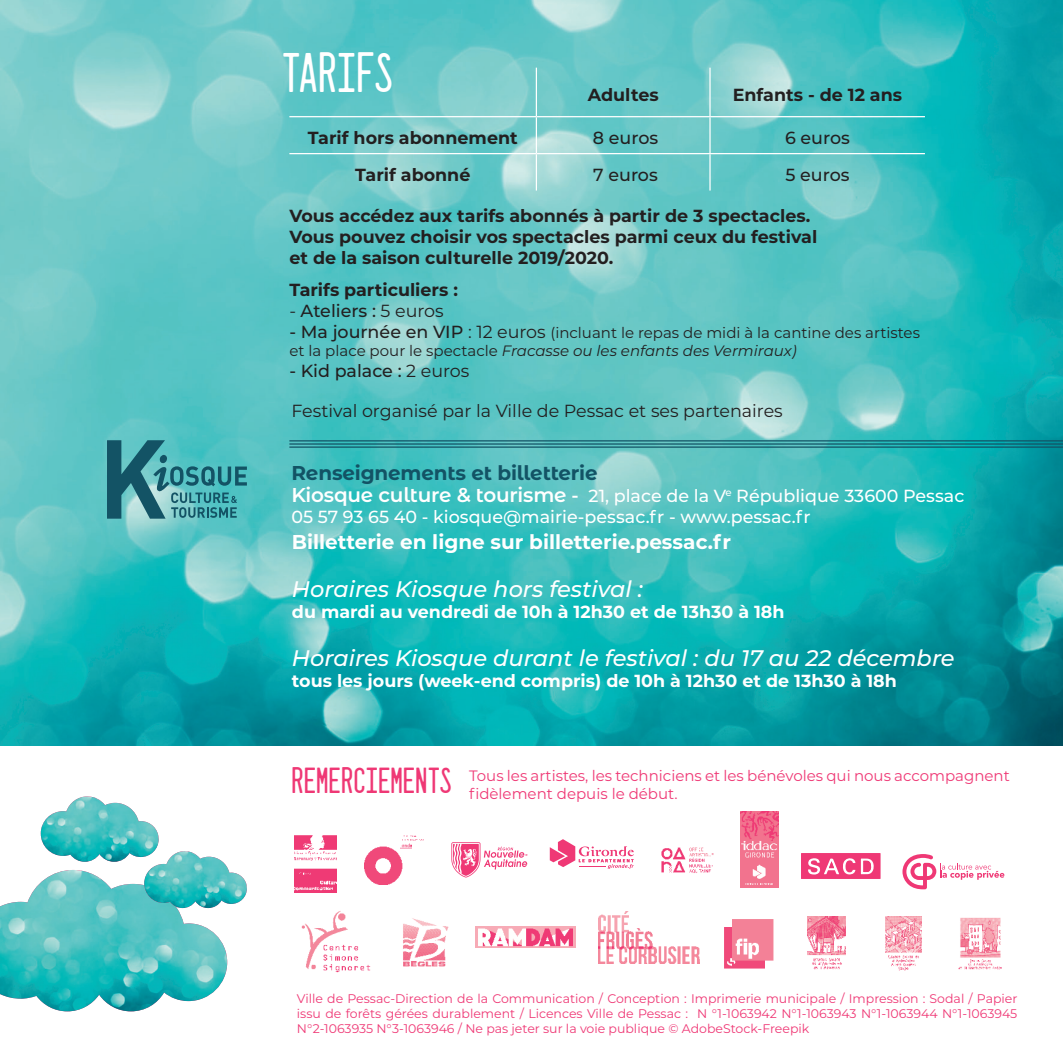
<style>
.page{position:relative;width:1063px;height:1063px;background:#fff}
.page>*{position:absolute;margin:0;border:0;box-sizing:border-box;transform-origin:0 0}
.t1{font:50px "Dealerplate California";color:#fff}
.t2{font:32.5px "Dealerplate California";color:#ef3875}
.t3{font:italic 500 22.5px "Montserrat";color:#fff}
.t4{font:700 20px "Montserrat";color:#fff}
.t5{font:700 20px "Montserrat Alternates";letter-spacing:-.01em;color:#135365}
.t6{font:700 17.5px/21px "Montserrat";color:#231f20}
.t7{font:500 17.5px/21px "Montserrat";color:#fff}
.t8{font:700 17.5px "Montserrat";color:#fff}
.t9{font:500 17.5px "Montserrat";color:#231f20}
.t10{font:17.5px "Montserrat";color:#231f20}
.t11{font:15px/18px "Montserrat";color:#231f20}
.t12{font:15px/18px "Montserrat";color:#ef3875}
.t13{font:12.5px/15px "Montserrat";color:#ef3875;text-align:justify}
.s1{font-weight:400}
.s2{font-weight:500;font-size:17.5px}
.s3{font-size:17.5px}
.s4{font-style:italic}
.s5{font-family:"Montserrat Alternates";font-weight:600;font-size:20px}
.s6{font-family:"Montserrat Alternates";font-weight:600;font-size:18.75px}
</style>
<div class="page">
<img style="left:0;top:0;width:1063px;height:746px">
<img style="left:741px;top:811px;width:38px;height:76px">
<img style="left:294px;top:835px;width:43px;height:57px">
<img style="left:661px;top:847px;width:53px;height:26px">
<img style="left:364px;top:835px;width:60px;height:49px">
<svg style="left:550px;top:839px;width:84px;height:30px"></svg>
<svg style="left:451px;top:842px;width:77px;height:36px"></svg>
<svg style="left:902px;top:854px;width:102px;height:35px"></svg>
<svg style="left:801px;top:853px;width:79px;height:26px;background:#f15a8c"></svg>
<img style="left:475px;top:927px;width:101px;height:21px">
<img style="left:301px;top:911px;width:70px;height:62px">
<img style="left:403px;top:918px;width:46px;height:49px">
<img style="left:599px;top:911px;width:100px;height:52px">
<img style="left:724px;top:919px;width:50px;height:50px">
<img style="left:807px;top:916px;width:39px;height:54px">
<img style="left:885px;top:916px;width:36px;height:54px">
<img style="left:958px;top:917px;width:44px;height:53px">
<hr style="left:536px;top:68px;width:1px;height:48px;background:#fff">
<hr style="left:709px;top:68px;width:2px;height:48px;background:#fff">
<hr style="left:289px;top:116px;width:247px;height:1px;background:#fff">
<hr style="left:536px;top:116px;width:174px;height:1px;background:#fff">
<hr style="left:536px;top:117px;width:1px;height:36px;background:#fff">
<hr style="left:710px;top:116px;width:215px;height:1px;background:#fff">
<hr style="left:709px;top:117px;width:2px;height:36px;background:#fff">
<hr style="left:289px;top:153px;width:247px;height:1px;background:#fff">
<hr style="left:536px;top:153px;width:174px;height:1px;background:#fff">
<hr style="left:536px;top:154px;width:1px;height:37px;background:#fff">
<hr style="left:710px;top:153px;width:215px;height:1px;background:#fff">
<hr style="left:709px;top:154px;width:2px;height:37px;background:#fff">
<svg style="left:107px;top:440px;width:140px;height:79px;background:#469ca3"></svg>
<hr style="left:289px;top:440px;width:774px;height:1px;background:#135365">
<hr style="left:289px;top:443px;width:774px;height:2px;background:#135365">
<hr style="left:289px;top:446px;width:774px;height:2px;background:#135365">
<svg style="left:0;top:796px;width:228px;height:215px"></svg>
<img style="left:144px;top:851px;width:103px;height:57px">
<h1 class="t1" style="left:282px;top:37px;width:110px">TARIFS</h1>
<h3 class="t6" style="left:588px;top:83px;width:73px">Adultes</h3>
<h3 class="t6" style="left:733px;top:83px;width:171px">Enfants - de 12 ans</h3>
<h3 class="t6" style="left:308px;top:126px;width:211px">Tarif hors abonnement</h3>
<h3 class="t9" style="left:593px;top:125px;width:67px">8 euros</h3>
<h3 class="t9" style="left:785px;top:125px;width:66px">6 euros</h3>
<h3 class="t6" style="left:355px;top:163px;width:117px">Tarif abonné</h3>
<h3 class="t9" style="left:593px;top:162px;width:66px">7 euros</h3>
<h3 class="t9" style="left:785px;top:162px;width:66px">5 euros</h3>
<h3 class="t6" style="left:289px;top:204px;width:529px">Vous accédez aux tarifs abonnés à partir de 3 spectacles.<br>Vous pouvez choisir vos spectacles parmi ceux du festival et de la saison culturelle 2019/2020.</h3>
<h3 class="t6" style="left:289px;top:278px;width:170px">Tarifs particuliers :</h3>
<h3 class="t9" style="left:289px;top:298px;width:156px"><span class="s1">-</span> Ateliers : <span class="s1">5 euros</span></h3>
<p class="t11" style="left:289px;top:323px;width:632px"><span class="s2">- Ma journée en VIP</span> <span class="s3">: 12 euros</span> (incluant le repas de midi à la cantine des artistes et la place pour le spectacle <span class="s4">Fracasse ou les enfants des Vermiraux)</span></p>
<h3 class="t9" style="left:289px;top:358px;width:182px">- Kid palace : <span class="s1">2 euros</span></h3>
<h3 class="t10" style="left:291px;top:399px;width:493px">Festival organisé par la Ville de Pessac et ses partenaires</h3>
<h3 class="t5" style="left:291px;top:459px;width:308px">Renseignements et billetterie</h3>
<h3 class="t7" style="left:291px;top:484px;width:674px"><span class="s5">Kiosque culture &amp; tourisme</span> <span class="s6">-</span> 21, place de la V<sup>e</sup> République 33600 Pessac<br>05 57 93 65 40 - kiosque@mairie-pessac.fr - www.pessac.fr</h3>
<h3 class="t4" style="left:292px;top:528px;width:441px">Billetterie en ligne sur billetterie.pessac.fr</h3>
<h3 class="t3" style="left:292px;top:574px;width:352px">Horaires Kiosque hors festival :</h3>
<h3 class="t8" style="left:292px;top:600px;width:494px">du mardi au vendredi de 10h à 12h30 et de 13h30 à 18h</h3>
<h3 class="t3" style="left:292px;top:643px;width:664px">Horaires Kiosque durant le festival : du 17 au 22 décembre</h3>
<h3 class="t8" style="left:292px;top:669px;width:606px">tous les jours (week-end compris) de 10h à 12h30 et de 13h30 à 18h</h3>
<h2 class="t2" style="left:291px;top:757px;width:160px">REMERCIEMENTS</h2>
<p class="t12" style="left:469px;top:766px;width:542px">Tous les artistes, les techniciens et les bénévoles qui nous accompagnent fidèlement depuis le début.</p>
<p class="t13" style="left:297px;top:991px;width:722px">Ville de Pessac-Direction de la Communication / Conception : Imprimerie municipale / Impression : Sodal / Papier issu de forêts gérées durablement / Licences Ville de Pessac : N °1-1063942 N°1-1063943 N°1-1063944 N°1-1063945<br>N°2-1063935 N°3-1063946 / Ne pas jeter sur la voie publique © AdobeStock-Freepik</p>
</div>
